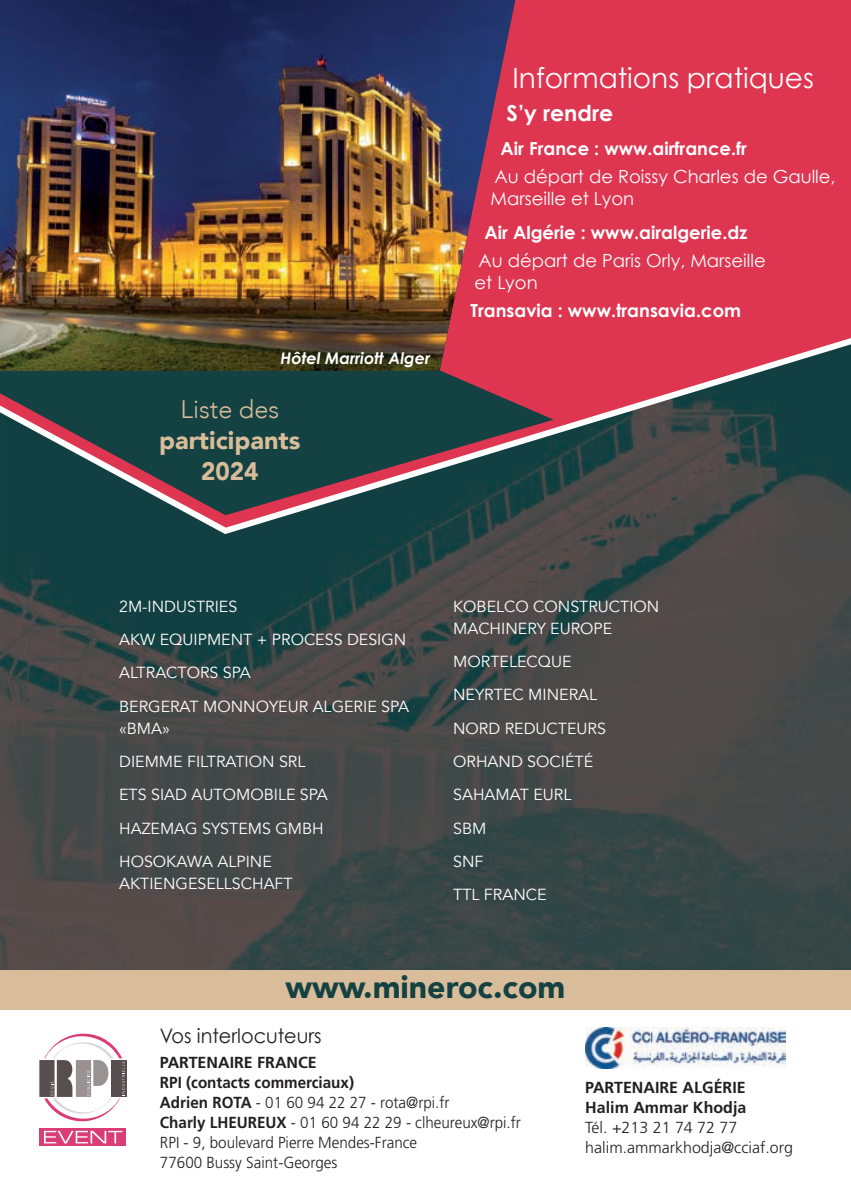
<style>
.page{position:relative;width:851px;height:1191px;background:#fff}
.page>*{position:absolute;margin:0;border:0;box-sizing:border-box;transform-origin:0 0}
.t1{font:900 32px "Avenir";color:#144141}
.t2{font:28px "Century Gothic";color:#fff}
.t3{font:900 25.2px/31.2px "Avenir";color:#d9bd9b;text-align:center}
.t4{font:300 25.2px "Avenir";color:#d9bd9b}
.t5{font:700 22px "Century Gothic";color:#fff}
.t6{font:20px "Century Gothic";color:#231f20;scale:.96 1}
.t7{font:18px/22px "Century Gothic";color:#fff}
.t8{font:700 18px "Century Gothic";color:#fff}
.t9{font:16px/33.4px "Avenir";color:#fff}
.t10{font:300 16px/20px "Frutiger LT Std";color:#231f20;scale:.95 1}
.t11{font:300 16px/20px "Frutiger LT Std";color:#231f20}
.t12{font:700 16px/20px "Frutiger LT Std";color:#231f20}
.t13{font:italic 700 16px "Century Gothic";color:#fff}
.s1{font-weight:700}
</style>
<div class="page">
<img style="left:0;top:534px;width:850px;height:435px">
<div style="left:553px;top:0;width:297px;height:338px;background:#de3551"></div>
<svg style="left:0;top:338px;width:850px;height:196px;background:#5a484e"></svg>
<div style="left:0;top:969px;width:850px;height:40px;background:#d9bd9b"></div>
<img style="left:585px;top:1027px;width:200px;height:41px">
<div style="left:111px;top:1060px;width:15px;height:37px;background:#574e50"></div>
<svg style="left:39px;top:1033px;width:86px;height:89px"></svg>
<svg style="left:39px;top:1128px;width:87px;height:17px"></svg>
<svg style="left:44px;top:1130px;width:78px;height:13px"></svg>
<svg style="left:0;top:0;width:553px;height:515px;background:#4c444b"></svg>
<img style="left:0;top:0;width:515px;height:371px">
<p class="t13" style="left:280px;top:347px;width:151px">Hôtel Marriott Alger</p>
<h3 class="t4" style="left:180px;top:394px;width:100px">Liste des</h3>
<h3 class="t3" style="left:159px;top:424px;width:143px">participants<br>2024</h3>
<h2 class="t2" style="left:512px;top:60px;width:303px">Informations pratiques</h2>
<h3 class="t5" style="left:506px;top:99px;width:108px">S’y rendre</h3>
<p class="t8" style="left:500px;top:137px;width:248px">Air France : www.airfrance.fr</p>
<p class="t7" style="left:490px;top:165px;width:346px">Au départ de Roissy Charles de Gaulle,<br>Marseille et Lyon</p>
<p class="t8" style="left:484px;top:221px;width:264px">Air Algérie : www.airalgerie.dz</p>
<p class="t7" style="left:474px;top:249px;width:293px">Au départ de Paris Orly, Marseille et Lyon</p>
<p class="t8" style="left:470px;top:299px;width:272px">Transavia : www.transavia.com</p>
<p class="t9" style="left:119px;top:589px;width:291px">2M-INDUSTRIES<br>AKW EQUIPMENT + PROCESS DESIGN<br>ALTRACTORS SPA<br>BERGERAT MONNOYEUR ALGERIE SPA</p>
<p class="t9" style="left:119px;top:711px;width:210px">«BMA»<br>DIEMME FILTRATION SRL<br>ETS SIAD AUTOMOBILE SPA<br>HAZEMAG SYSTEMS GMBH<br>HOSOKAWA ALPINE</p>
<p class="t9" style="left:119px;top:867px;width:175px">AKTIENGESELLSCHAFT</p>
<p class="t9" style="left:453px;top:595px;width:208px;line-height:22px">KOBELCO CONSTRUCTION<br>MACHINERY EUROPE</p>
<p class="t9" style="left:453px;top:645px;width:154px">MORTELECQUE<br>NEYRTEC MINERAL<br>NORD REDUCTEURS<br>ORHAND SOCIÉTÉ<br>SAHAMAT EURL<br>SBM<br>SNF<br>TTL FRANCE</p>
<h1 class="t1" style="left:285px;top:959px;width:281px">www.mineroc.com</h1>
<p class="t6" style="left:160px;top:1023px;width:170px">Vos interlocuteurs</p>
<p class="t10" style="left:160px;top:1053px;width:381px"><span class="s1">PARTENAIRE FRANCE<br>RPI (contacts commerciaux)<br>Adrien ROTA</span> - 01 60 94 22 27 - rota@rpi.fr<br><span class="s1">Charly LHEUREUX</span> - 01 60 94 22 29 - clheureux@rpi.fr RPI - 9, boulevard Pierre Mendes-France<br>77600 Bussy Saint-Georges</p>
<p class="t12" style="left:585px;top:1077px;width:162px">PARTENAIRE ALGÉRIE<br>Halim Ammar Khodja</p>
<p class="t11" style="left:585px;top:1118px;width:209px">Tél. +213 21 74 72 77 halim.ammarkhodja@cciaf.org</p>
</div>
